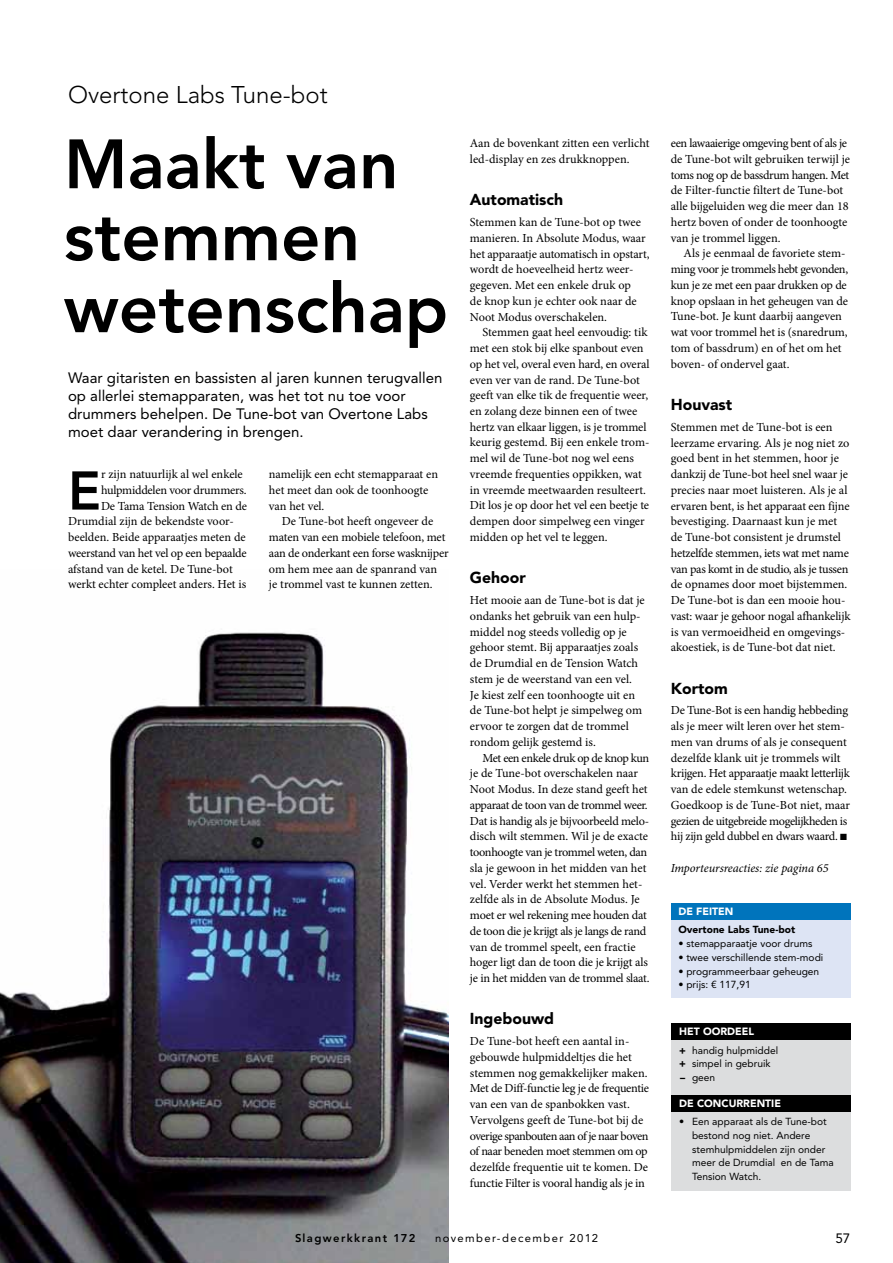
<style>
.page{position:relative;width:893px;height:1263px;background:#fff}
.page>*{position:absolute;margin:0;border:0;box-sizing:border-box;transform-origin:0 0}
.t1{font:800 69px/72px "Avenir LT Std";color:#000}
.t2{font:800 54px "Avenir LT Std";color:#000}
.t3{font:300 24px "Avenir LT Std";color:#000}
.t4{font:900 15.75px "Avenir LT Std";color:#000}
.t5{font:15px/18px "Avenir LT Std";color:#000}
.t6{font:13.5px "Avenir LT Std";color:#000}
.t7{font:12.3px/15.8px "Minion Pro";letter-spacing:-.005em;color:#000}
.t8{font:italic 12.3px "Minion Pro";letter-spacing:-.005em;color:#000}
.t9{font:11.25px "Avenir LT Std";letter-spacing:.125em;color:#000}
.t10{font:800 11.25px "Avenir LT Std";letter-spacing:.125em;color:#000}
.t11{font:900 10.5px "Avenir LT Std";color:#fff}
.t12{font:10.2px/13.8px "Avenir LT Std";color:#000}
.t13{font:900 10.2px "Avenir LT Std";color:#000}
.s1{font-weight:900}
</style>
<div class="page">
<img style="left:0;top:632px;width:449px;height:631px">
<div style="left:671px;top:1026px;width:179px;height:165px;background:#dcddde"></div>
<div style="left:671px;top:1023px;width:179px;height:17px;background:#000"></div>
<div style="left:671px;top:1095px;width:179px;height:16px;background:#000"></div>
<div style="left:671px;top:906px;width:179px;height:92px;background:#dde4f4"></div>
<div style="left:671px;top:903px;width:179px;height:16px;background:#0074bc"></div>
<h3 class="t3" style="left:68px;top:81px;width:261px">Overtone Labs Tune-bot</h3>
<h1 class="t1" style="left:64px;top:128px;width:386px">Maakt van stemmen wetenschap</h1>
<p class="t5" style="left:68px;top:369px;width:376px">Waar gitaristen en bassisten al jaren kunnen terugvallen op allerlei stemapparaten, was het tot nu toe voor drummers behelpen. De Tune-bot van Overtone Labs moet daar verandering in brengen.</p>
<h2 class="t2" style="left:68px;top:459px;width:34px">E</h2>
<p class="t7" style="left:101px;top:466px;width:143px">r zijn natuurlijk al wel enkele</p>
<p class="t7" style="left:101px;top:482px;width:147px">hulpmiddelen voor drummers.</p>
<p class="t7" style="left:101px;top:498px;width:148px">De Tama Tension Watch en de</p>
<p class="t7" style="left:68px;top:513px;width:167px">Drumdial zijn de bekendste voor-</p>
<p class="t7" style="left:68px;top:529px;width:179px">beelden. Beide apparaatjes meten de</p>
<p class="t7" style="left:68px;top:545px;width:180px">weerstand van het vel op een bepaalde</p>
<p class="t7" style="left:68px;top:561px;width:166px">afstand van de ketel. De Tune-bot</p>
<p class="t7" style="left:68px;top:576px;width:180px">werkt echter compleet anders. Het is</p>
<p class="t7" style="left:269px;top:466px;width:171px">namelijk een echt stemapparaat en het meet dan ook de toonhoogte van het vel.</p>
<p class="t7" style="left:269px;top:513px;width:181px;text-indent:13px">De Tune-bot heeft ongeveer de maten van een mobiele telefoon, met aan de onderkant een forse wasknijper om hem mee aan de spanrand van je trommel vast te kunnen zetten.</p>
<p class="t7" style="left:470px;top:135px;width:181px">Aan de bovenkant zitten een verlicht led-display en zes drukknoppen.</p>
<p class="t4" style="left:470px;top:190px;width:95px">Automatisch</p>
<p class="t7" style="left:470px;top:214px;width:181px">Stemmen kan de Tune-bot op twee manieren. In Absolute Modus, waar het apparaatje automatisch in opstart, wordt de hoeveelheid hertz weer&shy;gegeven. Met een enkele druk op<br>de knop kun je echter ook naar de<br>Noot Modus overschakelen.</p>
<p class="t7" style="left:470px;top:324px;width:181px;text-indent:13px">Stemmen gaat heel eenvoudig: tik met een stok bij elke spanbout even op het vel, overal even hard, en overal even ver van de rand. De Tune-bot geeft van elke tik de frequentie weer, en zolang deze binnen een of twee hertz van elkaar liggen, is je trommel keurig gestemd. Bij een enkele trom&shy;mel wil de Tune-bot nog wel eens vreemde frequenties oppikken, wat in vreemde meetwaarden resulteert.<br>Dit los je op door het vel een beetje te dempen door simpelweg een vinger midden op het vel te leggen.</p>
<p class="t4" style="left:470px;top:568px;width:57px">Gehoor</p>
<p class="t7" style="left:470px;top:592px;width:176px">Het mooie aan de Tune-bot is dat je ondanks het gebruik van een hulp&shy;middel nog steeds volledig op je gehoor stemt. Bij apparaatjes zoals de Drumdial en de Tension Watch stem je de weerstand van een vel.<br>Je kiest zelf een toonhoogte uit en de Tune-bot helpt je simpelweg om ervoor te zorgen dat de trommel rondom gelijk gestemd is.</p>
<p class="t7" style="left:470px;top:750px;width:181px;text-indent:13px">Met een enkele druk op de knop kun je de Tune-bot overschakelen naar Noot Modus. In deze stand geeft het apparaat de toon van de trommel weer.<br>Dat is handig als je bijvoorbeeld melo&shy;disch wilt stemmen. Wil je de exacte toonhoogte van je trommel weten, dan sla je gewoon in het midden van het vel. Verder werkt het stemmen het&shy;zelfde als in de Absolute Modus. Je moet er wel rekening mee houden dat de toon die je krijgt als je langs de rand van de trommel speelt, een fractie hoger ligt dan de toon die je krijgt als je in het midden van de trommel slaat.</p>
<p class="t4" style="left:470px;top:1009px;width:86px">Ingebouwd</p>
<p class="t7" style="left:470px;top:1033px;width:181px">De Tune-bot heeft een aantal in&shy;gebouwde hulpmiddeltjes die het stemmen nog gemakkelijker maken.<br>Met de Diff-functie leg je de frequentie van een van de spanbokken vast.<br>Vervolgens geeft de Tune-bot bij de overige spanbouten aan of je naar boven of naar beneden moet stemmen om op dezelfde frequentie uit te komen. De functie Filter is vooral handig als je in</p>
<p class="t7" style="left:671px;top:135px;width:181px">een lawaaierige omgeving bent of als je de Tune-bot wilt gebruiken terwijl je toms nog op de bassdrum hangen. Met de Filter-functie filtert de Tune-bot alle bij geluiden weg die meer dan 18 hertz boven of onder de toonhoogte van je trommel liggen.</p>
<p class="t7" style="left:671px;top:246px;width:179px;text-indent:13px">Als je eenmaal de favoriete stem&shy;ming voor je trommels hebt gevonden, kun je ze met een paar drukken op de knop opslaan in het geheugen van de<br>Tune-bot. Je kunt daarbij aangeven wat voor trommel het is (snaredrum, tom of bassdrum) en of het om het boven- of ondervel gaat.</p>
<p class="t4" style="left:671px;top:395px;width:63px">Houvast</p>
<p class="t7" style="left:671px;top:419px;width:181px">Stemmen met de Tune-bot is een leerzame ervaring. Als je nog niet zo goed bent in het stemmen, hoor je dankzij de Tune-bot heel snel waar je precies naar moet luisteren. Als je al ervaren bent, is het apparaat een fijne bevestiging. Daarnaast kun je met de Tune-bot consistent je drum stel hetzelfde stemmen, iets wat met name van pas komt in de studio, als je tussen de opnames door moet bijstemmen.<br>De Tune-bot is dan een mooie hou&shy;vast: waar je gehoor nogal afhankelijk is van vermoeidheid en omgevings&shy;akoestiek, is de Tune-bot dat niet.</p>
<p class="t4" style="left:671px;top:679px;width:59px">Kortom</p>
<p class="t7" style="left:671px;top:703px;width:181px">De Tune-Bot is een handig hebbeding als je meer wilt leren over het stem&shy;men van drums of als je consequent dezelfde klank uit je trommels wilt krijgen. Het apparaatje maakt letterlijk van de edele stemkunst wetenschap.<br>Goedkoop is de Tune-Bot niet, maar gezien de uitgebreide mogelijkheden is hij zijn geld dubbel en dwars waard. ■</p>
<p class="t8" style="left:671px;top:859px;width:159px">Importeursreacties: zie pagina 65</p>
<p class="t11" style="left:678px;top:905px;width:56px">DE FEITEN</p>
<p class="t13" style="left:678px;top:923px;width:118px">Overtone Labs Tune-bot</p>
<p class="t12" style="left:678px;top:936px;width:135px">• stemapparaatje voor drums</p>
<p class="t12" style="left:678px;top:950px;width:146px">• twee verschillende stem-modi</p>
<p class="t12" style="left:678px;top:964px;width:142px">• programmeerbaar geheugen</p>
<p class="t12" style="left:678px;top:978px;width:74px">• prijs: € 117,91</p>
<p class="t11" style="left:679px;top:1025px;width:76px">HET OORDEEL</p>
<p class="t12" style="left:679px;top:1043px;width:100px"><span class="s1">+</span> handig hulpmiddel <span class="s1">+</span> simpel in gebruik</p>
<p class="t12" style="left:680px;top:1071px;width:37px"><span class="s1">–</span> geen</p>
<p class="t11" style="left:679px;top:1097px;width:103px">DE CONCURRENTIE</p>
<p class="t12" style="left:692px;top:1115px;width:143px;text-indent:-13px">• Een apparaat als de Tune-bot bestond nog niet. Andere stemhulpmiddelen zijn onder meer de Drumdial en de Tama<br>Tension Watch.</p>
<p class="t10" style="left:295px;top:1231px;width:122px">Slagwerkkrant 172</p>
<p class="t9" style="left:435px;top:1231px;width:164px">november-december 2012</p>
<p class="t6" style="left:835px;top:1231px;width:17px">57</p>
</div>
